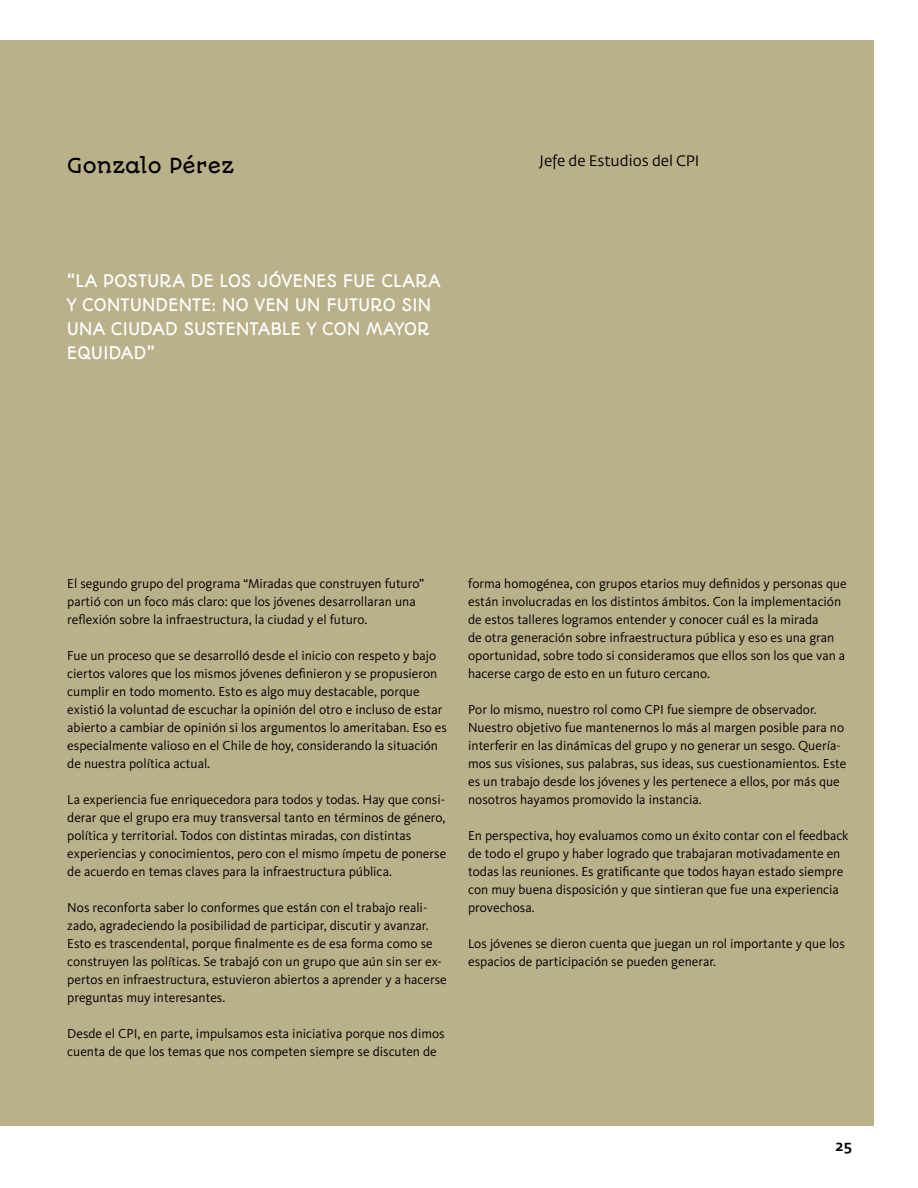
<style>
.page{position:relative;width:918px;height:1188px;background:#fff}
.page>*{position:absolute;margin:0;border:0;box-sizing:border-box;transform-origin:0 0}
.t1{font:19.5px "Autour One";color:#000}
.t2{font:16.5px/24px "Autour One";letter-spacing:-.02em;color:#fff}
.t3{font:15px "Fedra Sans Std";color:#000}
.t4{font:500 15px "Fedra Sans Std";color:#000}
.t5{font:13.5px/18px "Kievit OT";color:#000}
</style>
<div class="page">
<div style="left:0;top:40px;width:874px;height:1085px;background:#bab08a"></div>
<h1 class="t1" style="left:67px;top:154px;width:169px">Gonzalo Pérez</h1>
<p class="t3" style="left:540px;top:151px;width:161px">Jefe de Estudios del CPI</p>
<p class="t2" style="left:67px;top:269px;width:376px">“LA POSTURA DE LOS JÓVENES FUE CLARA<br>Y CONTUNDENTE: NO VEN UN FUTURO SIN<br>UNA CIUDAD SUSTENTABLE Y CON MAYOR<br>EQUIDAD”</p>
<p class="t5" style="left:67px;top:574px;width:358px">El segundo grupo del programa “Miradas que construyen futuro” partió con un foco más claro: que los jóvenes desarrollaran una reflexión sobre la infraestructura, la ciudad y el futuro.</p>
<p class="t5" style="left:67px;top:646px;width:381px">Fue un proceso que se desarrolló desde el inicio con respeto y bajo ciertos valores que los mismos jóvenes definieron y se propusieron cumplir en todo momento. Esto es algo muy destacable, porque existió la voluntad de escuchar la opinión del otro e incluso de estar abierto a cambiar de opinión si los argumentos lo ameritaban. Eso es especialmente valioso en el Chile de hoy, considerando la situación de nuestra política actual.</p>
<p class="t5" style="left:67px;top:790px;width:381px">La experiencia fue enriquecedora para todos y todas. Hay que consi&shy;derar que el grupo era muy transversal tanto en términos de género, política y territorial. Todos con distintas miradas, con distintas experiencias y conocimientos, pero con el mismo ímpetu de ponerse de acuerdo en temas claves para la infraestructura pública.</p>
<p class="t5" style="left:67px;top:898px;width:381px">Nos reconforta saber lo conformes que están con el trabajo reali&shy;zado, agradeciendo la posibilidad de participar, discutir y avanzar.<br>Esto es trascendental, porque finalmente es de esa forma como se construyen las políticas. Se trabajó con un grupo que aún sin ser ex&shy;pertos en infraestructura, estuvieron abiertos a aprender y a hacerse preguntas muy interesantes.</p>
<p class="t5" style="left:67px;top:1024px;width:379px">Desde el CPI, en parte, impulsamos esta iniciativa porque nos dimos cuenta de que los temas que nos competen siempre se discuten de</p>
<p class="t5" style="left:468px;top:574px;width:380px">forma homogénea, con grupos etarios muy definidos y personas que están involucradas en los distintos ámbitos. Con la implementación de estos talleres logramos entender y conocer cuál es la mirada<br>de otra generación sobre infraestructura pública y eso es una gran oportunidad, sobre todo si consideramos que ellos son los que van a hacerse cargo de esto en un futuro cercano.</p>
<p class="t5" style="left:468px;top:700px;width:380px">Por lo mismo, nuestro rol como CPI fue siempre de observador.<br>Nuestro objetivo fue mantenernos lo más al margen posible para no interferir en las dinámicas del grupo y no generar un sesgo. Quería&shy;mos sus visiones, sus palabras, sus ideas, sus cuestionamientos. Este es un trabajo desde los jóvenes y les pertenece a ellos, por más que nosotros hayamos promovido la instancia.</p>
<p class="t5" style="left:468px;top:826px;width:382px">En perspectiva, hoy evaluamos como un éxito contar con el feedback de todo el grupo y haber logrado que trabajaran motivadamente en todas las reuniones. Es gratificante que todos hayan estado siempre con muy buena disposición y que sintieran que fue una experiencia provechosa.</p>
<p class="t5" style="left:468px;top:934px;width:378px">Los jóvenes se dieron cuenta que juegan un rol importante y que los espacios de participación se pueden generar.</p>
<p class="t4" style="left:836px;top:1137px;width:18px">25</p>
</div>
